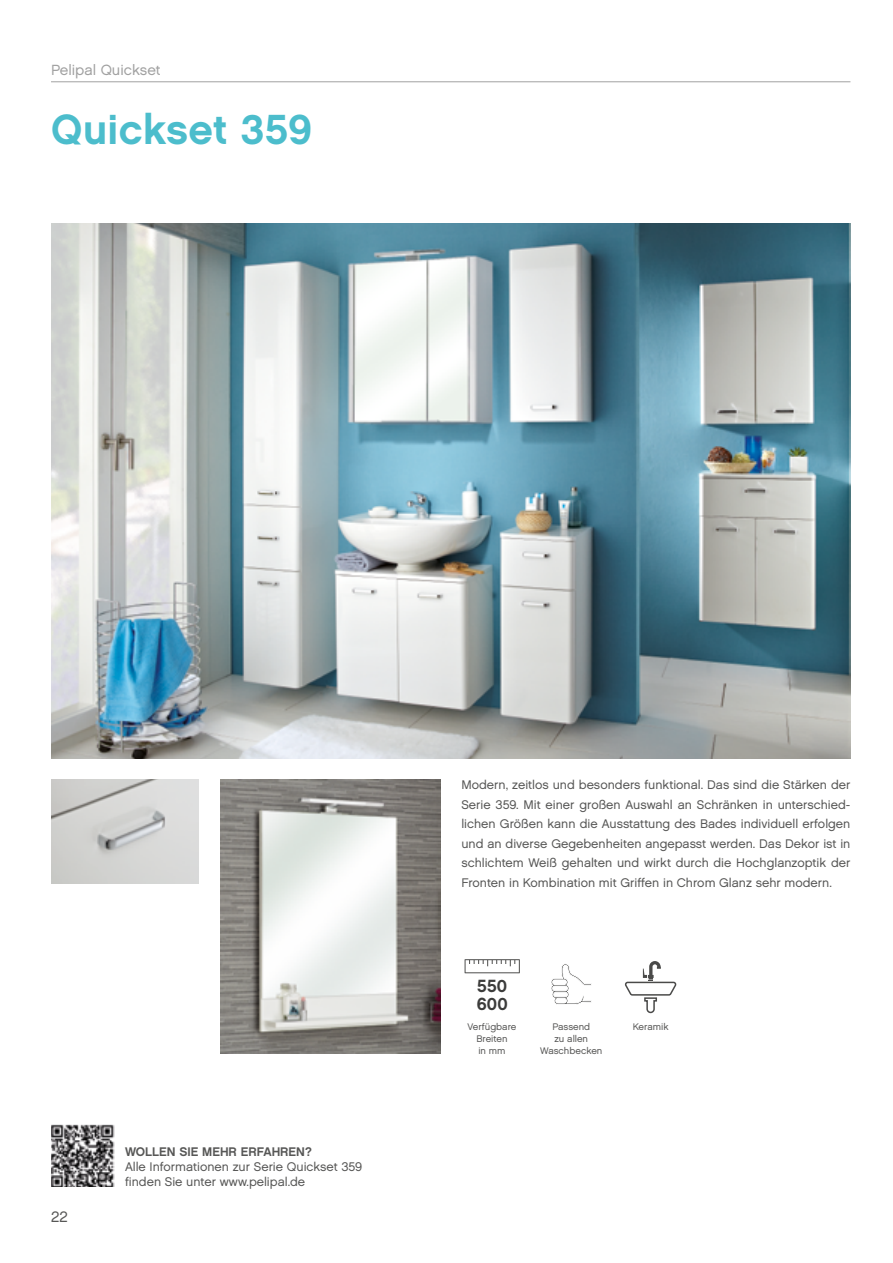
<style>
.page{position:relative;width:893px;height:1263px;background:#fff}
.page>*{position:absolute;margin:0;border:0;box-sizing:border-box;transform-origin:0 0}
.t1{font:42px "Chalet New York Nineteen Sixty";letter-spacing:.01em;color:#4cbdcc}
.t2{font:17.7px/18px "Chalet New York Nineteen Sixty";letter-spacing:.005em;color:#3c3c3b}
.t3{font:15px "Chalet London Nineteen Eighty";color:#575756}
.t4{font:14.7px "Chalet London Nineteen Sixty";color:#a1a1a1}
.t5{font:12.45px/19.5px "Chalet London Nineteen Sixty";color:#575756;text-align:justify}
.t6{font:12.45px "Chalet New York Nineteen Sixty";color:#575756}
.t7{font:9.6px/11.7px "Chalet London Nineteen Sixty";color:#575756;text-align:center}
</style>
<div class="page">
<hr style="left:51px;top:81px;width:799px;height:1px;background:#a1a1a1">
<img style="left:220px;top:780px;width:220px;height:274px">
<img style="left:51px;top:780px;width:148px;height:104px">
<img style="left:51px;top:1124px;width:64px;height:62px">
<svg style="left:625px;top:961px;width:52px;height:53px"></svg>
<svg style="left:465px;top:959px;width:55px;height:14px"></svg>
<svg style="left:551px;top:964px;width:40px;height:41px"></svg>
<img style="left:51px;top:223px;width:799px;height:535px">
<p class="t4" style="left:51px;top:61px;width:111px">Pelipal Quickset</p>
<h1 class="t1" style="left:51px;top:103px;width:263px">Quickset 359</h1>
<p class="t3" style="left:51px;top:1208px;width:18px">22</p>
<p class="t6" style="left:125px;top:1144px;width:188px">WOLLEN SIE MEHR ERFAHREN?</p>
<p class="t5" style="left:125px;top:1159px;width:239px;line-height:15.3px">Alle Informationen zur Serie Quickset 359 finden Sie unter www.pelipal.de</p>
<p class="t5" style="left:461px;top:775px;width:391px">Modern, zeitlos und besonders funktional. Das sind die Stärken der Serie 359. Mit einer großen Auswahl an Schränken in unterschied&shy;lichen Größen kann die Ausstattung des Bades individuell erfolgen und an diverse Gegebenheiten angepasst werden. Das Dekor ist in schlichtem Weiß gehalten und wirkt durch die Hochglanzoptik der Fronten in Kombination mit Griffen in Chrom Glanz sehr modern.</p>
<h2 class="t2" style="left:477px;top:977px;width:32px">550<br>600</h2>
<p class="t7" style="left:468px;top:1021px;width:50px">Verfügbare<br>Breiten<br>in mm</p>
<p class="t7" style="left:540px;top:1021px;width:64px">Passend<br>zu allen<br>Waschbecken</p>
<p class="t7" style="left:633px;top:1021px;width:37px">Keramik</p>
</div>
